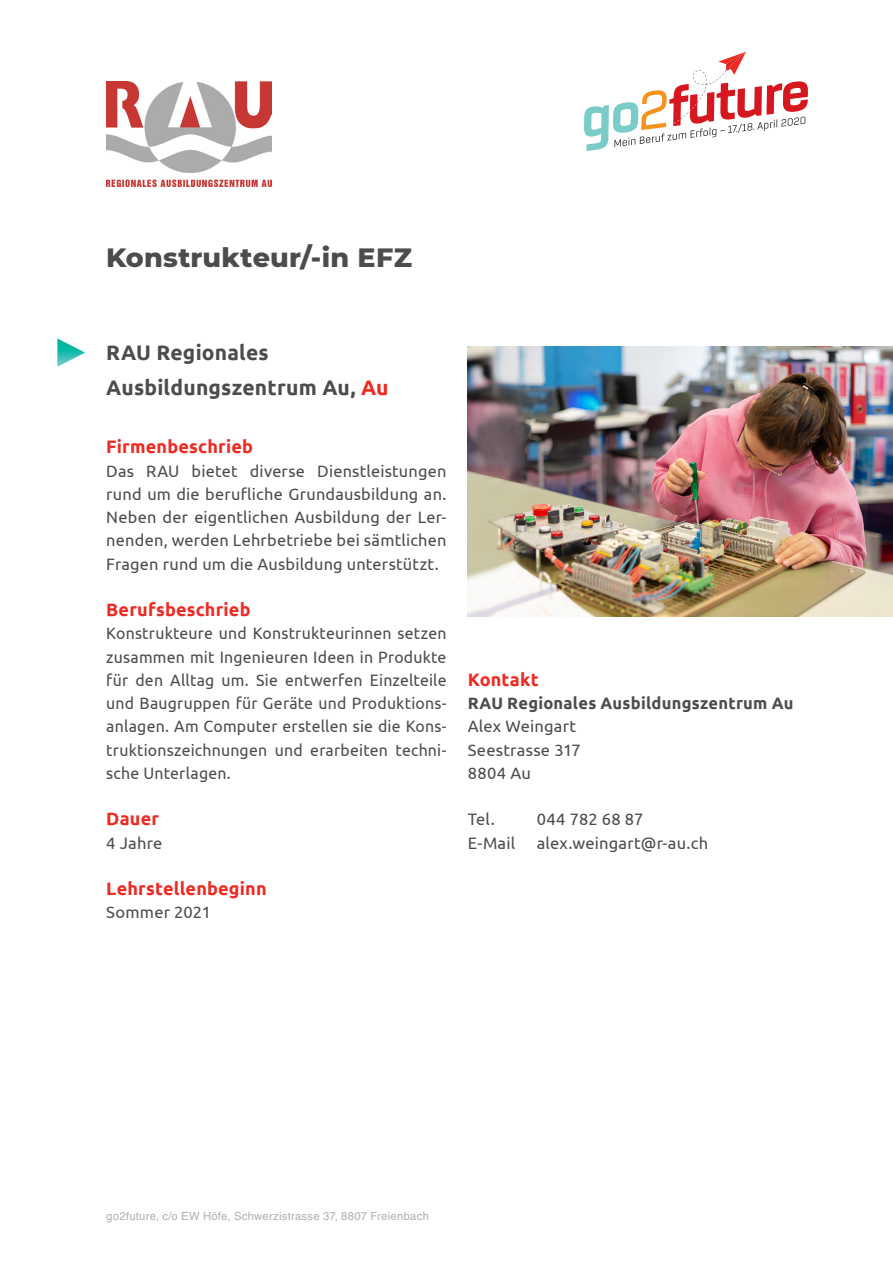
<style>
.page{position:relative;width:893px;height:1263px;background:#fff}
.page>*{position:absolute;margin:0;border:0;box-sizing:border-box;transform-origin:0 0}
.Firmenbezeichnung_gr{font:800 27px "Montserrat";letter-spacing:.01em;color:#4b4c4d}
.Titel_Beruf_grau{font:700 21px/34.8px "Ubuntu";letter-spacing:.01em;color:#4b4c4d}
.Zwischentitel{font:700 18px "Ubuntu";letter-spacing:.01em;color:#ee2a23}
.Lauftext{font:700 18px "Ubuntu";letter-spacing:.01em;color:#ee2a23}
.Lauftext-2{font:16.5px/23.2px "Ubuntu";letter-spacing:.01em;color:#4b4c4d;text-align:justify}
.Lauftext-3{font:16.5px/23.2px "Ubuntu";letter-spacing:.01em;color:#4b4c4d;text-align:justify;scale:.96 1}
.Lauftext-4{font:700 16.5px "Ubuntu";letter-spacing:.015em;color:#4b4c4d}
.t1{font:11.25px "Helvetica LT Std";letter-spacing:.025em;color:#adafb2}
.s1{color:#ee2a23}
</style>
<div class="page">
<svg style="left:584px;top:52px;width:224px;height:99px"></svg>
<img style="left:468px;top:347px;width:425px;height:269px">
<svg style="left:57px;top:338px;width:28px;height:29px"></svg>
<img style="left:106px;top:81px;width:166px;height:105px">
<p class="Firmenbezeichnung_gr" style="left:106px;top:238px;width:307px">Konstrukteur/-in EFZ</p>
<p class="Titel_Beruf_grau" style="left:106px;top:335px;width:284px">RAU Regionales<br>Ausbildungszentrum Au, <span class="s1">Au</span></p>
<p class="Zwischentitel" style="left:106px;top:436px;width:148px">Firmenbeschrieb</p>
<p class="Lauftext-2" style="left:106px;top:459px;width:342px">Das RAU bietet diverse Dienstleistungen rund um die berufliche Grundausbildung an.<br>Neben der eigentlichen Ausbildung der Ler&shy;nenden, werden Lehrbetriebe bei sämtlichen Fragen rund um die Ausbildung unterstützt.</p>
<p class="Zwischentitel" style="left:106px;top:599px;width:146px">Berufsbeschrieb</p>
<p class="Lauftext-3" style="left:106px;top:621px;width:356px">Konstrukteure und Konstrukteurinnen setzen zusammen mit Ingenieuren Ideen in Produkte für den Alltag um. Sie entwerfen Einzelteile und Baugruppen für Geräte und Produktions&shy;anlagen. Am Computer erstellen sie die Kons&shy;truktionszeichnungen und erarbeiten techni&shy;sche Unterlagen.</p>
<p class="Lauftext" style="left:106px;top:808px;width:54px">Dauer</p>
<p class="Lauftext-2" style="left:106px;top:831px;width:58px">4 Jahre</p>
<p class="Zwischentitel" style="left:106px;top:878px;width:162px">Lehrstellenbeginn</p>
<p class="Lauftext-2" style="left:106px;top:900px;width:106px">Sommer 2021</p>
<p class="Zwischentitel" style="left:468px;top:669px;width:72px">Kontakt</p>
<p class="Lauftext-4" style="left:468px;top:693px;width:327px">RAU Regionales Ausbildungszentrum Au</p>
<p class="Lauftext-2" style="left:468px;top:714px;width:110px">Alex Weingart</p>
<p class="Lauftext-2" style="left:468px;top:738px;width:115px">Seestrasse 317</p>
<p class="Lauftext-2" style="left:468px;top:761px;width:65px">8804 Au</p>
<p class="Lauftext-2" style="left:468px;top:807px;width:28px">Tel.</p>
<p class="Lauftext-2" style="left:537px;top:807px;width:108px">044 782 68 87</p>
<p class="Lauftext-2" style="left:468px;top:831px;width:49px">E-Mail</p>
<p class="Lauftext-2" style="left:537px;top:831px;width:173px">alex.weingart@r-au.ch</p>
<p class="t1" style="left:106px;top:1210px;width:324px">go2future, c/o EW Höfe, Schwerzistrasse 37, 8807 Freienbach</p>
</div>
